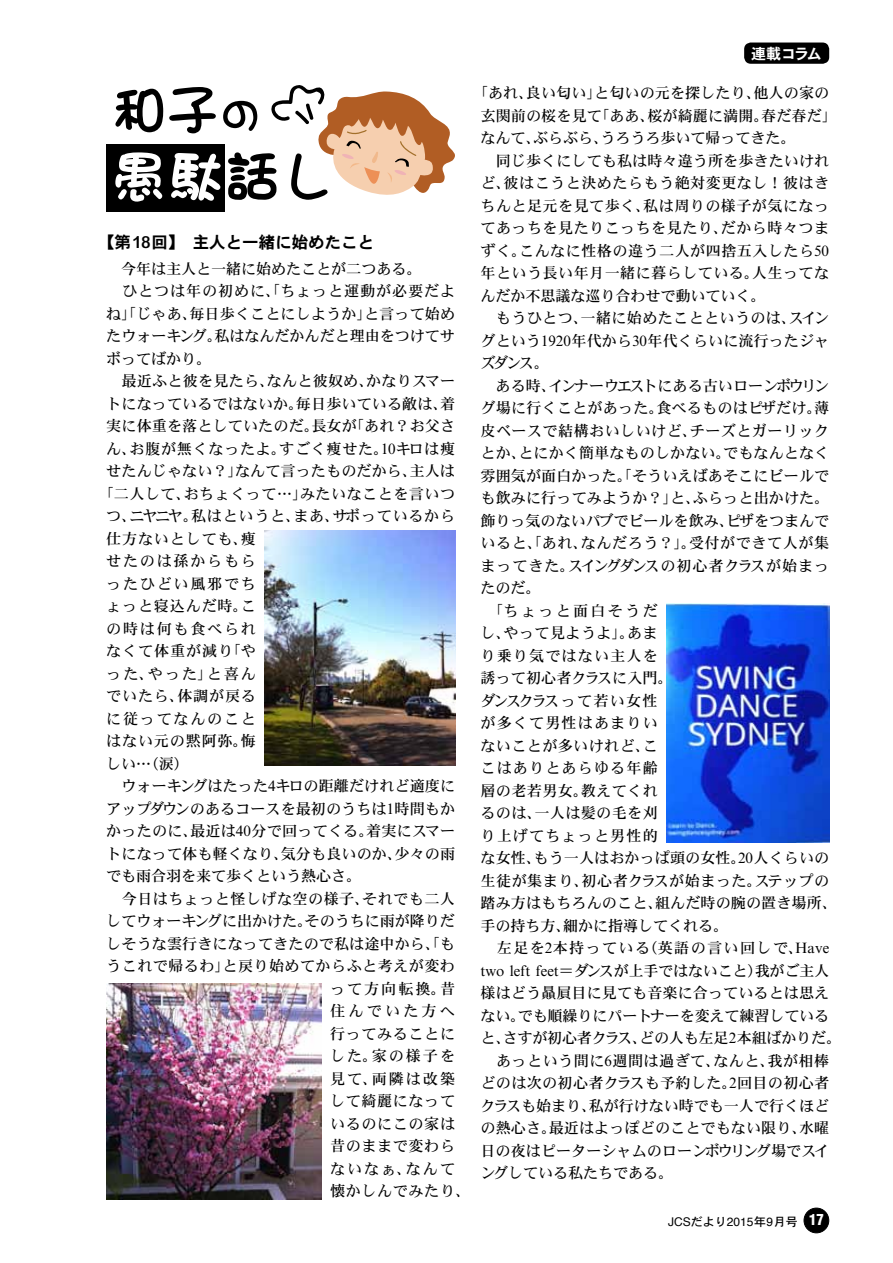
<style>
.page{position:relative;width:893px;height:1263px;background:#fff}
.page>*{position:absolute;margin:0;border:0;box-sizing:border-box;transform-origin:0 0}
.t1{font:16.5px "DFHS Gothic W7";color:#000}
.t2{font:15px/22.5px "DFHS Mincho W5";letter-spacing:.015em;color:#000}
.t3{font:15px "DFHS Mincho W5";letter-spacing:.035em;color:#000}
.t4{font:15px "DFHS Mincho W5";letter-spacing:.055em;color:#000}
.t5{font:15px "DFHS Mincho W5";letter-spacing:.045em;color:#000}
.t6{font:15px "DFHS Mincho W5";letter-spacing:.06em;color:#000}
.t7{font:15px "DFHS Mincho W5";letter-spacing:.12em;color:#000}
.t8{font:15px "DFHS Mincho W5";letter-spacing:.065em;color:#000}
.t9{font:15px "DFHS Mincho W5";letter-spacing:.22em;color:#000}
.t10{font:15px "DFHS Gothic W7";letter-spacing:-.075em;color:#fff}
.t11{font:12px "Helvetica";color:#000}
.s1{font-family:"DFHS Gothic W5"}
.s2{font-weight:900;font-stretch:condensed;font-size:15px;color:#fff}
</style>
<div class="page">
<div style="left:804px;top:1208px;width:25px;height:25px;background:#000;border-radius:50%"></div>
<div style="left:804px;top:1208px;width:25px;height:25px;border:1px solid #000;border-radius:50%"></div>
<div style="left:744px;top:43px;width:85px;height:21px;background:#000;border-radius:7px"></div>
<div style="left:106px;top:144px;width:119px;height:68px;background:#000"></div>
<svg style="left:115px;top:89px;width:48px;height:43px"></svg>
<svg style="left:115px;top:152px;width:47px;height:50px"></svg>
<svg style="left:169px;top:85px;width:286px;height:116px"></svg>
<img style="left:264px;top:531px;width:191px;height:234px">
<img style="left:106px;top:984px;width:216px;height:215px">
<img style="left:666px;top:603px;width:163px;height:239px">
<p class="t1" style="left:98px;top:234px;width:278px">【第18回】　主人と一緒に始めたこと</p>
<p class="t2" style="left:106px;top:258px;width:316px">　今年は主人と一緒に始めたことが二つある。</p>
<p class="t8" style="left:106px;top:283px;width:350px">　ひとつは年の初めに、「ちょっと運動が必要だよ</p>
<p class="t2" style="left:106px;top:303px;width:350px">ね」「じゃあ、毎日歩くことにしようか」と言って始め</p>
<p class="t2" style="left:106px;top:325px;width:350px">たウォーキング。私はなんだかんだと理由をつけてサ</p>
<p class="t2" style="left:106px;top:348px;width:106px">ボってばかり。</p>
<p class="t2" style="left:106px;top:370px;width:350px">　最近ふと彼を見たら、なんと彼奴め、かなりスマー</p>
<p class="t2" style="left:106px;top:393px;width:350px">トになっているではないか。毎日歩いている敵は、着</p>
<p class="t2" style="left:106px;top:415px;width:350px">実に体重を落としていたのだ。長女が「あれ？お父さ</p>
<p class="t4" style="left:106px;top:441px;width:350px">ん、お腹が無くなったよ。すごく痩せた。10キロは痩</p>
<p class="t2" style="left:106px;top:460px;width:350px">せたんじゃない？」なんて言ったものだから、主人は</p>
<p class="t3" style="left:99px;top:486px;width:358px">「二人して、おちょくって…」みたいなことを言いつ</p>
<p class="t4" style="left:106px;top:508px;width:350px">つ、ニヤニヤ。私はというと、まあ、サボっているから</p>
<p class="t6" style="left:106px;top:531px;width:151px">仕方ないとしても、痩</p>
<p class="t7" style="left:106px;top:553px;width:151px">せたのは孫からもら</p>
<p class="t7" style="left:106px;top:576px;width:151px">ったひどい風邪でち</p>
<p class="t6" style="left:106px;top:598px;width:151px">ょっと寝込んだ時。こ</p>
<p class="t7" style="left:106px;top:621px;width:151px">の時は何も食べられ</p>
<p class="t8" style="left:106px;top:643px;width:151px">なくて体重が減り「や</p>
<p class="t2" style="left:106px;top:663px;width:151px">った、やった」と喜ん</p>
<p class="t6" style="left:106px;top:688px;width:151px">でいたら、体調が戻る</p>
<p class="t7" style="left:106px;top:711px;width:151px">に従ってなんのこと</p>
<p class="t6" style="left:106px;top:733px;width:151px">はない元の黙阿弥。悔</p>
<p class="t2" style="left:106px;top:753px;width:84px">しい…（涙）</p>
<p class="t2" style="left:106px;top:775px;width:350px">　ウォーキングはたった4キロの距離だけれど適度に</p>
<p class="t2" style="left:106px;top:798px;width:350px">アップダウンのあるコースを最初のうちは1時間もか</p>
<p class="t2" style="left:106px;top:820px;width:350px">かったのに、最近は40分で回ってくる。着実にスマー</p>
<p class="t2" style="left:106px;top:843px;width:350px">トになって体も軽くなり、気分も良いのか、少々の雨</p>
<p class="t2" style="left:106px;top:865px;width:256px">でも雨合羽を来て歩くという熱心さ。</p>
<p class="t3" style="left:106px;top:891px;width:350px">　今日はちょっと怪しげな空の様子、それでも二人</p>
<p class="t2" style="left:106px;top:910px;width:350px">してウォーキングに出かけた。そのうちに雨が降りだ</p>
<p class="t2" style="left:106px;top:933px;width:350px">しそうな雲行きになってきたので私は途中から、「も</p>
<p class="t3" style="left:106px;top:958px;width:350px">うこれで帰るわ」と戻り始めてからふと考えが変わ</p>
<p class="t2" style="left:330px;top:978px;width:126px">って方向転換。昔</p>
<p class="t9" style="left:330px;top:1003px;width:126px">住んでいた方へ</p>
<p class="t5" style="left:330px;top:1026px;width:126px">行ってみることに</p>
<p class="t2" style="left:330px;top:1045px;width:126px">した。家の様子を</p>
<p class="t2" style="left:330px;top:1068px;width:126px">見て、両隣は改築</p>
<p class="t5" style="left:330px;top:1093px;width:126px">して綺麗になって</p>
<p class="t5" style="left:330px;top:1116px;width:126px">いるのにこの家は</p>
<p class="t5" style="left:330px;top:1138px;width:126px">昔のままで変わら</p>
<p class="t2" style="left:330px;top:1158px;width:126px">ないなぁ、なんて</p>
<p class="t5" style="left:330px;top:1183px;width:141px">懐かしんでみたり、</p>
<p class="t10" style="left:751px;top:46px;width:72px">連載コラム</p>
<p class="t2" style="left:480px;top:82px;width:362px;text-indent:-8px">「あれ、良い匂い」と匂いの元を探したり、他人の家の玄関前の桜を見て「ああ、桜が綺麗に満開。春だ春だ」なんて、ぶらぶら、うろうろ歩いて帰ってきた。<br>　同じ歩くにしても私は時々違う所を歩きたいけれど、彼はこうと決めたらもう絶対変更なし！彼はきちんと足元を見て歩く、私は周りの様子が気になってあっちを見たりこっちを見たり、だから時々つまずく。こんなに性格の違う二人が四捨五入したら50年という長い年月一緒に暮らしている。人生ってなんだか不思議な巡り合わせで動いていく。<br>　もうひとつ、一緒に始めたことというのは、スイングという1920年代から30年代くらいに流行ったジャズダンス。<br>　ある時、インナーウエストにある古いローンボウリング場に行くことがあった。食べるものはピザだけ。薄皮ベースで結構おいしいけど、チーズとガーリックとか、とにかく簡単なものしかない。でもなんとなく雰囲気が面白かった。「そういえばあそこにビールでも飲みに行ってみようか？」と、ふらっと出かけた。飾りっ気のないパブでビールを飲み、ピザをつまんでいると、「あれ、なんだろう？」。受付ができて人が集まってきた。スイングダンスの初心者クラスが始まったのだ。<br>　「ちょっと面白そうだ<br>し、やって見ようよ」。あま<br>り乗り気ではない主人を<br>誘って初心者クラスに入門。<br>ダンスクラスって若い女性<br>が多くて男性はあまりい<br>ないことが多いけれど、こ<br>こはありとあらゆる年齢<br>層の老若男女。教えてくれ<br>るのは、一人は髪の毛を刈<br>り上げてちょっと男性的<br>な女性、もう一人はおかっぱ頭の女性。20人くらいの生徒が集まり、初心者クラスが始まった。ステップの踏み方はもちろんのこと、組んだ時の腕の置き場所、手の持ち方、細かに指導してくれる。<br>　左足を2本持っている（英語の言い回しで、Have two left feet＝ダンスが上手ではないこと）我がご主人様はどう贔屓目に見ても音楽に合っているとは思えない。でも順繰りにパートナーを変えて練習していると、さすが初心者クラス、どの人も左足2本組ばかりだ。　あっという間に6週間は過ぎて、なんと、我が相棒どのは次の初心者クラスも予約した。2回目の初心者クラスも始まり、私が行けない時でも一人で行くほどの熱心さ。最近はよっぽどのことでもない限り、水曜日の夜はピーターシャムのローンボウリング場でスイングしている私たちである。</p>
<p class="t11" style="left:668px;top:1212px;width:157px">JCS<span class="s1">だより</span>2015<span class="s1">年</span>9<span class="s1">月号</span> <span class="s2">17</span></p>
</div>
